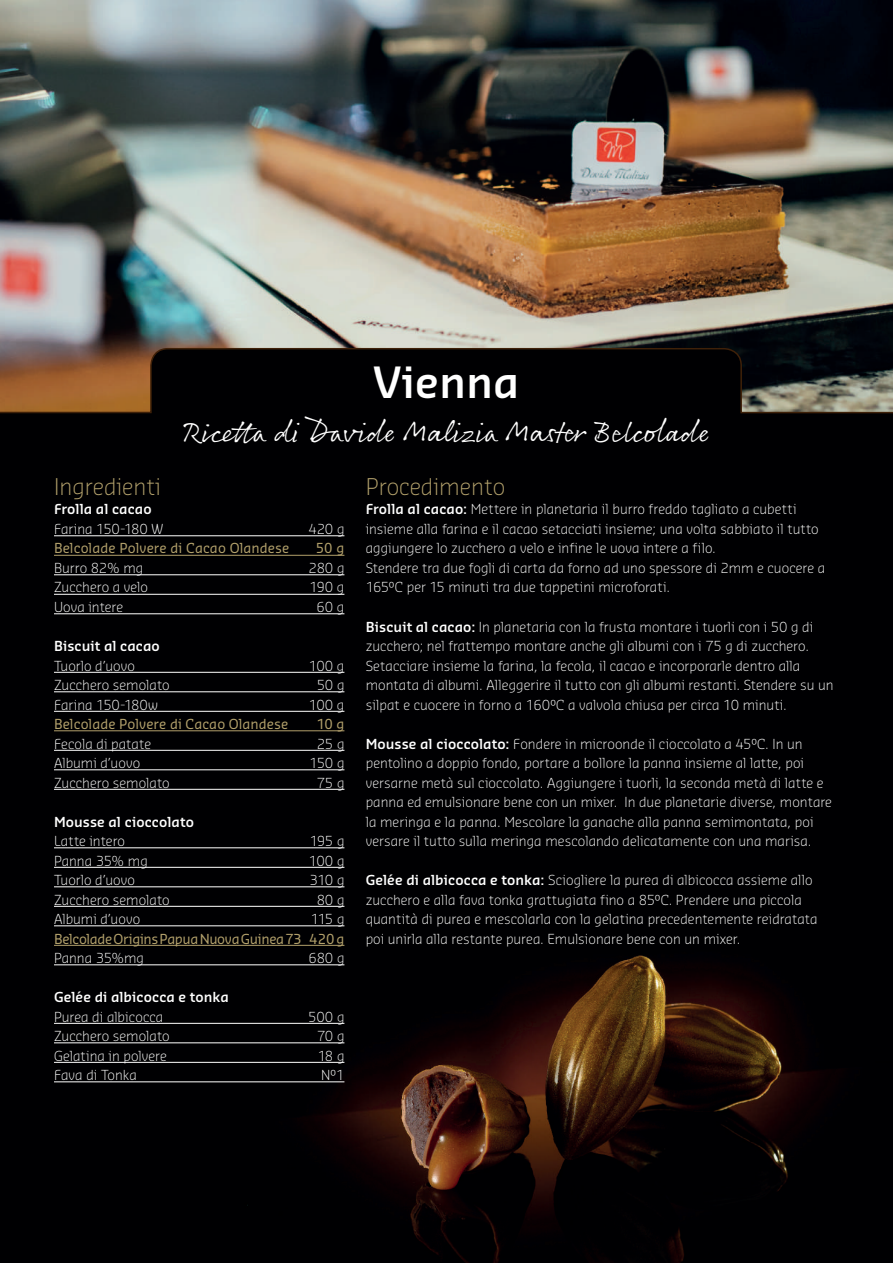
<style>
.page{position:relative;width:893px;height:1263px;background:#fff}
.page>*{position:absolute;margin:0;border:0;box-sizing:border-box;transform-origin:0 0}
.t1{font:600 42px "Sansa Pro";color:#fff}
.t2{font:30px "Rollerscript Smooth";color:#fff}
.t3{font:300 22.5px "Sansa Pro";color:#b2a06b}
.t4{font:300 13.5px/19.5px "Sansa Pro";letter-spacing:.005em;color:#fff}
.t5{font:13.5px "Sansa Pro";letter-spacing:.005em;color:#b2a06b}
.t6{font:600 13.5px "Sansa Pro";letter-spacing:.005em;color:#fff}
.t7{font:13.5px "Sansa Pro";letter-spacing:-.025em;color:#b2a06b}
.s1{font-weight:600}
</style>
<div class="page">
<img style="left:0;top:0;width:893px;height:347px">
<div style="left:0;top:347px;width:893px;height:916px;background:#000002"></div>
<img style="left:238px;top:860px;width:655px;height:403px">
<hr style="left:54px;top:535px;width:290px;height:1px;background:#fff">
<hr style="left:54px;top:555px;width:290px;height:1px;background:#b2a06b">
<hr style="left:54px;top:574px;width:290px;height:1px;background:#fff">
<hr style="left:54px;top:594px;width:290px;height:1px;background:#fff">
<hr style="left:54px;top:613px;width:290px;height:1px;background:#fff">
<hr style="left:54px;top:672px;width:290px;height:1px;background:#fff">
<hr style="left:54px;top:691px;width:290px;height:1px;background:#fff">
<hr style="left:54px;top:711px;width:290px;height:1px;background:#fff">
<hr style="left:54px;top:730px;width:290px;height:1px;background:#b2a06b">
<hr style="left:54px;top:750px;width:290px;height:1px;background:#fff">
<hr style="left:54px;top:769px;width:290px;height:1px;background:#fff">
<hr style="left:54px;top:789px;width:290px;height:1px;background:#fff">
<hr style="left:54px;top:847px;width:290px;height:1px;background:#fff">
<hr style="left:54px;top:867px;width:290px;height:1px;background:#fff">
<hr style="left:54px;top:886px;width:290px;height:1px;background:#fff">
<hr style="left:54px;top:906px;width:290px;height:1px;background:#fff">
<hr style="left:54px;top:925px;width:290px;height:1px;background:#fff">
<hr style="left:54px;top:945px;width:290px;height:1px;background:#b2a06b">
<hr style="left:54px;top:964px;width:290px;height:1px;background:#fff">
<hr style="left:54px;top:1023px;width:290px;height:1px;background:#fff">
<hr style="left:54px;top:1042px;width:290px;height:1px;background:#fff">
<hr style="left:54px;top:1062px;width:290px;height:1px;background:#fff">
<hr style="left:54px;top:1081px;width:290px;height:1px;background:#fff">
<h1 class="t1" style="left:373px;top:354px;width:148px">Vienna</h1>
<h2 class="t2" style="left:184px;top:413px;width:527px">Ricetta di Davide Malizia Master Belcolade</h2>
<h3 class="t3" style="left:54px;top:472px;width:108px">Ingredienti</h3>
<p class="t6" style="left:54px;top:500px;width:99px">Frolla al cacao</p>
<p class="t4" style="left:54px;top:519px;width:111px">Farina 150-180 W</p>
<p class="t4" style="left:308px;top:519px;width:37px">420 g</p>
<p class="t5" style="left:54px;top:539px;width:237px">Belcolade Polvere di Cacao Olandese</p>
<p class="t5" style="left:316px;top:539px;width:30px">50 g</p>
<p class="t4" style="left:54px;top:558px;width:91px">Burro 82% mg</p>
<p class="t4" style="left:309px;top:558px;width:37px">280 g</p>
<p class="t4" style="left:54px;top:577px;width:96px">Zucchero a velo</p>
<p class="t4" style="left:309px;top:577px;width:37px">190 g</p>
<p class="t4" style="left:54px;top:597px;width:71px">Uova intere</p>
<p class="t4" style="left:317px;top:597px;width:29px">60 g</p>
<p class="t6" style="left:54px;top:637px;width:107px">Biscuit al cacao</p>
<p class="t4" style="left:54px;top:655px;width:83px">Tuorlo d’uovo</p>
<p class="t4" style="left:309px;top:655px;width:37px">100 g</p>
<p class="t4" style="left:54px;top:675px;width:117px">Zucchero semolato</p>
<p class="t4" style="left:317px;top:675px;width:29px">50 g</p>
<p class="t4" style="left:54px;top:694px;width:106px">Farina 150-180w</p>
<p class="t4" style="left:309px;top:694px;width:37px">100 g</p>
<p class="t5" style="left:54px;top:715px;width:236px">Belcolade Polvere di Cacao Olandese</p>
<p class="t5" style="left:317px;top:715px;width:29px">10 g</p>
<p class="t4" style="left:54px;top:733px;width:99px">Fecola di patate</p>
<p class="t4" style="left:317px;top:733px;width:29px">25 g</p>
<p class="t4" style="left:54px;top:753px;width:88px">Albumi d’uovo</p>
<p class="t4" style="left:310px;top:753px;width:36px">150 g</p>
<p class="t4" style="left:54px;top:772px;width:117px">Zucchero semolato</p>
<p class="t4" style="left:317px;top:772px;width:29px">75 g</p>
<p class="t6" style="left:54px;top:812px;width:142px">Mousse al cioccolato</p>
<p class="t4" style="left:54px;top:831px;width:73px">Latte intero</p>
<p class="t4" style="left:310px;top:831px;width:36px">195 g</p>
<p class="t4" style="left:54px;top:850px;width:95px">Panna 35% mg</p>
<p class="t4" style="left:309px;top:850px;width:37px">100 g</p>
<p class="t4" style="left:54px;top:870px;width:83px">Tuorlo d’uovo</p>
<p class="t4" style="left:310px;top:870px;width:36px">310 g</p>
<p class="t4" style="left:54px;top:889px;width:117px">Zucchero semolato</p>
<p class="t4" style="left:317px;top:889px;width:29px">80 g</p>
<p class="t4" style="left:54px;top:909px;width:88px">Albumi d’uovo</p>
<p class="t4" style="left:311px;top:909px;width:35px">115 g</p>
<p class="t7" style="left:54px;top:929px;width:292px">Belcolade Origins Papua Nuova Guinea 73 420 g</p>
<p class="t4" style="left:54px;top:948px;width:92px">Panna 35%mg</p>
<p class="t4" style="left:308px;top:948px;width:38px">680 g</p>
<p class="t6" style="left:54px;top:988px;width:176px">Gelée di albicocca e tonka</p>
<p class="t4" style="left:54px;top:1006px;width:111px">Purea di albicocca</p>
<p class="t4" style="left:308px;top:1006px;width:38px">500 g</p>
<p class="t4" style="left:54px;top:1026px;width:117px">Zucchero semolato</p>
<p class="t4" style="left:317px;top:1026px;width:29px">70 g</p>
<p class="t4" style="left:54px;top:1045px;width:114px">Gelatina in polvere</p>
<p class="t4" style="left:318px;top:1045px;width:28px">18 g</p>
<p class="t4" style="left:54px;top:1065px;width:84px">Fava di Tonka</p>
<p class="t4" style="left:321px;top:1065px;width:25px">N°1</p>
<h3 class="t3" style="left:366px;top:472px;width:141px">Procedimento</h3>
<p class="t4" style="left:366px;top:499px;width:461px"><span class="s1">Frolla al cacao:</span> Mettere in planetaria il burro freddo tagliato a cubetti insieme alla farina e il cacao setacciati insieme; una volta sabbiato il tutto aggiungere lo zucchero a velo e infine le uova intere a filo.<br>Stendere tra due fogli di carta da forno ad uno spessore di 2mm e cuocere a 165°C per 15 minuti tra due tappetini microforati.</p>
<p class="t4" style="left:366px;top:616px;width:469px"><span class="s1">Biscuit al cacao:</span> In planetaria con la frusta montare i tuorli con i 50 g di zucchero; nel frattempo montare anche gli albumi con i 75 g di zucchero.<br>Setacciare insieme la farina, la fecola, il cacao e incorporarle dentro alla montata di albumi. Alleggerire il tutto con gli albumi restanti. Stendere su un silpat e cuocere in forno a 160°C a valvola chiusa per circa 10 minuti.</p>
<p class="t4" style="left:366px;top:733px;width:468px"><span class="s1">Mousse al cioccolato:</span> Fondere in microonde il cioccolato a 45°C. In un pentolino a doppio fondo, portare a bollore la panna insieme al latte, poi versarne metà sul cioccolato. Aggiungere i tuorli, la seconda metà di latte e panna ed emulsionare bene con un mixer. In due planetarie diverse, montare la meringa e la panna. Mescolare la ganache alla panna semimontata, poi versare il tutto sulla meringa mescolando delicatamente con una marisa.</p>
<p class="t4" style="left:366px;top:870px;width:454px"><span class="s1">Gelée di albicocca e tonka:</span> Sciogliere la purea di albicocca assieme allo zucchero e alla fava tonka grattugiata fino a 85°C. Prendere una piccola quantità di purea e mescolarla con la gelatina precedentemente reidratata poi unirla alla restante purea. Emulsionare bene con un mixer.</p>
</div>
